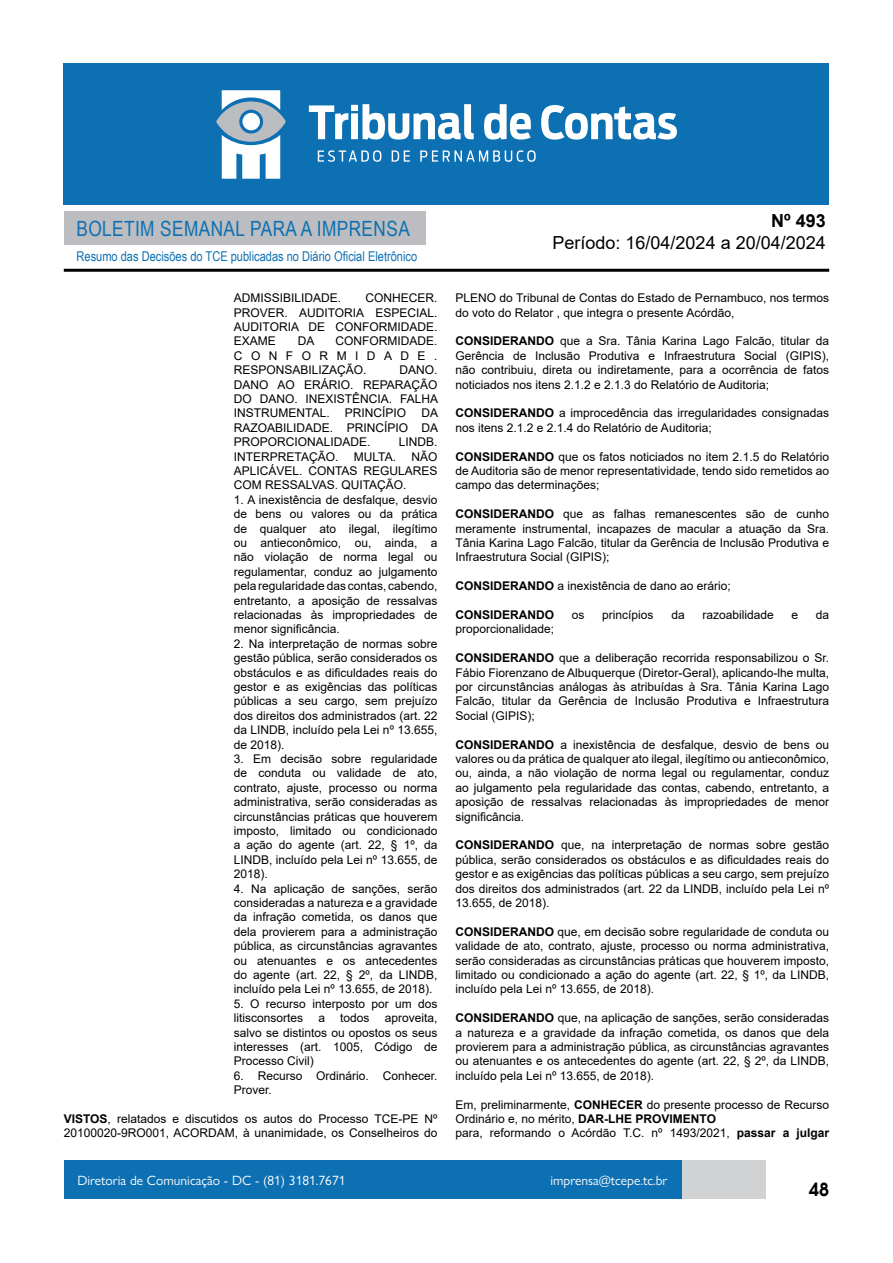
<style>
.page{position:relative;width:893px;height:1263px;background:#fff}
.page>*{position:absolute;margin:0;border:0;box-sizing:border-box;transform-origin:0 0}
.t1{font:21px "Arial Narrow";letter-spacing:.02em;color:#0d70b3}
.t2{font:18px "Arial";color:#000}
.t3{font:700 18px "Arial";color:#000}
.t4{font:600 18px "Avant Garde";color:#000}
.t5{font:13.5px "Gill Sans Nova";color:#fff}
.t6{font:13.5px "Arial Narrow";color:#0d70b3}
.t7{font:12px/14.4px "Arial";color:#000;text-align:justify}
.t8{font:700 12px "Arial";color:#000}
.s1{font-weight:700}
</style>
<div class="page">
<div style="left:148px;top:1160px;width:617px;height:39px;background:#d1d2d4"></div>
<div style="left:64px;top:211px;width:361px;height:33px;background:#bcbdc0"></div>
<hr style="left:64px;top:269px;width:765px;height:3px;background:#000">
<div style="left:64px;top:64px;width:765px;height:141px;background:#0d70b3"></div>
<svg style="left:309px;top:104px;width:165px;height:36px"></svg>
<svg style="left:484px;top:104px;width:47px;height:36px"></svg>
<svg style="left:541px;top:105px;width:136px;height:35px"></svg>
<svg style="left:318px;top:150px;width:63px;height:12px"></svg>
<svg style="left:392px;top:150px;width:18px;height:12px"></svg>
<svg style="left:420px;top:150px;width:116px;height:12px"></svg>
<svg style="left:216px;top:90px;width:70px;height:89px"></svg>
<div style="left:64px;top:1160px;width:617px;height:39px;background:#0d70b3"></div>
<h1 class="t1" style="left:77px;top:213px;width:335px">BOLETIM SEMANAL PARA A IMPRENSA</h1>
<p class="t6" style="left:77px;top:246px;width:342px">Resumo das Decisões do TCE publicadas no Diário Oficial Eletrônico</p>
<p class="t7" style="left:234px;top:291px;width:205px;text-indent:132px">CONHECER.<br>PROVER. AUDITORIA ESPECIAL.<br>AUDITORIA DE CONFORMIDADE.<br>EXAME</p>
<p class="t7" style="left:234px;top:291px;width:109px">ADMISSIBILIDADE.</p>
<p class="t7" style="left:234px;top:334px;width:205px;text-indent:102px">CONFORMIDADE.<br>CONFORMIDADE.<br>RESPONSABILIZAÇÃO.</p>
<p class="t7" style="left:298px;top:334px;width:18px">DA</p>
<p class="t7" style="left:234px;top:363px;width:206px;text-indent:166px">DANO.<br>DANO AO ERÁRIO. REPARAÇÃO DO DANO. INEXISTÊNCIA. FALHA INSTRUMENTAL.</p>
<p class="t7" style="left:345px;top:406px;width:63px">PRINCÍPIO</p>
<p class="t7" style="left:234px;top:406px;width:206px;text-indent:188px">DA RAZOABILIDADE. PRINCÍPIO DA PROPORCIONALIDADE.</p>
<p class="t7" style="left:399px;top:435px;width:40px">LINDB.</p>
<p class="t7" style="left:234px;top:449px;width:205px;text-indent:178px">NÃO APLICÁVEL. CONTAS REGULARES COM RESSALVAS. QUITAÇÃO.</p>
<p class="t7" style="left:234px;top:492px;width:205px">1. A inexistência de desfalque, desvio de bens ou valores ou da prática de qualquer ato ilegal, ilegítimo ou antieconômico, ou, ainda, a não violação de norma legal ou regulamentar, conduz ao julgamento pela regularidade das contas, cabendo, entretanto, a aposição de ressalvas relacionadas às impropriedades de menor significância.</p>
<p class="t7" style="left:234px;top:636px;width:205px">2. Na interpretação de normas sobre gestão pública, serão considerados os obstáculos e as dificuldades reais do gestor e as exigências das políticas públicas a seu cargo, sem prejuízo dos direitos dos administrados (art. 22 da LINDB, incluído pela Lei nº 13.655, de 2018).</p>
<p class="t7" style="left:234px;top:751px;width:205px">3. Em decisão sobre regularidade de conduta ou validade de ato, contrato, ajuste, processo ou norma administrativa, serão consideradas as circunstâncias práticas que houverem imposto, limitado ou condicionado a ação do agente (art. 22, § 1º, da LINDB, incluído pela Lei nº 13.655, de 2018).</p>
<p class="t7" style="left:234px;top:881px;width:205px">4. Na aplicação de sanções, serão consideradas a natureza e a gravidade da infração cometida, os danos que dela provierem para a administração pública, as circunstâncias agravantes ou atenuantes e os antecedentes do agente (art. 22, § 2º, da LINDB, incluído pela Lei nº 13.655, de 2018).</p>
<p class="t7" style="left:234px;top:996px;width:205px">5. O recurso interposto por um dos litisconsortes</p>
<p class="t7" style="left:234px;top:449px;width:106px">INTERPRETAÇÃO.</p>
<p class="t7" style="left:354px;top:449px;width:44px">MULTA.</p>
<p class="t7" style="left:234px;top:1011px;width:205px;text-indent:151px">aproveita, salvo se distintos ou opostos os seus interesses (art. 1005, Código de Processo Civil)</p>
<p class="t7" style="left:234px;top:1068px;width:205px">6. Recurso Ordinário. Conhecer.<br>Prover.</p>
<p class="t7" style="left:64px;top:1111px;width:375px"><span class="s1">VISTOS</span>, relatados e discutidos os autos do Processo TCE-PE Nº<br>20100020-9RO001, ACORDAM, à unanimidade, os Conselheiros do</p>
<p class="t7" style="left:318px;top:1011px;width:8px">a</p>
<p class="t7" style="left:340px;top:1011px;width:31px">todos</p>
<h2 class="t3" style="left:771px;top:208px;width:56px">Nº 493</h2>
<h2 class="t2" style="left:552px;top:230px;width:275px">Período: 16/04/2024 a 20/04/2024</h2>
<p class="t7" style="left:455px;top:291px;width:375px">PLENO do Tribunal de Contas do Estado de Pernambuco, nos termos do voto do Relator , que integra o presente Acórdão,</p>
<p class="t7" style="left:455px;top:334px;width:375px"><span class="s1">CONSIDERANDO</span> que a Sra. Tânia Karina Lago Falcão, titular da Gerência de Inclusão Produtiva e Infraestrutura Social (GIPIS), não contribuiu, direta ou indiretamente, para a ocorrência de fatos noticiados nos itens 2.1.2 e 2.1.3 do Relatório de Auditoria;</p>
<p class="t7" style="left:455px;top:406px;width:375px"><span class="s1">CONSIDERANDO</span> a improcedência das irregularidades consignadas nos itens 2.1.2 e 2.1.4 do Relatório de Auditoria;</p>
<p class="t7" style="left:455px;top:449px;width:375px"><span class="s1">CONSIDERANDO</span> que os fatos noticiados no item 2.1.5 do Relatório de Auditoria são de menor representatividade, tendo sido remetidos ao campo das determinações;</p>
<p class="t7" style="left:455px;top:507px;width:375px"><span class="s1">CONSIDERANDO</span> que as falhas remanescentes são de cunho meramente instrumental, incapazes de macular a atuação da Sra.<br>Tânia Karina Lago Falcão, titular da Gerência de Inclusão Produtiva e Infraestrutura Social (GIPIS);</p>
<p class="t7" style="left:455px;top:579px;width:277px"><span class="s1">CONSIDERANDO</span> a inexistência de dano ao erário;</p>
<p class="t8" style="left:455px;top:606px;width:100px">CONSIDERANDO</p>
<p class="t7" style="left:572px;top:607px;width:14px">os</p>
<p class="t7" style="left:602px;top:607px;width:53px">princípios</p>
<p class="t7" style="left:671px;top:607px;width:15px">da</p>
<p class="t7" style="left:702px;top:607px;width:73px">razoabilidade</p>
<p class="t7" style="left:791px;top:607px;width:8px">e</p>
<p class="t7" style="left:816px;top:607px;width:15px">da</p>
<p class="t7" style="left:455px;top:622px;width:100px">proporcionalidade;</p>
<p class="t7" style="left:455px;top:651px;width:375px"><span class="s1">CONSIDERANDO</span> que a deliberação recorrida responsabilizou o Sr.<br>Fábio Fiorenzano de Albuquerque (Diretor-Geral), aplicando-lhe multa, por circunstâncias análogas às atribuídas à Sra. Tânia Karina Lago Falcão, titular da Gerência de Inclusão Produtiva e Infraestrutura Social (GIPIS);</p>
<p class="t7" style="left:455px;top:737px;width:375px"><span class="s1">CONSIDERANDO</span> a inexistência de desfalque, desvio de bens ou valores ou da prática de qualquer ato ilegal, ilegítimo ou antieconômico, ou, ainda, a não violação de norma legal ou regulamentar, conduz ao julgamento pela regularidade das contas, cabendo, entretanto, a aposição de ressalvas relacionadas às impropriedades de menor significância.</p>
<p class="t7" style="left:455px;top:838px;width:375px"><span class="s1">CONSIDERANDO</span> que, na interpretação de normas sobre gestão pública, serão considerados os obstáculos e as dificuldades reais do gestor e as exigências das políticas públicas a seu cargo, sem prejuízo dos direitos dos administrados (art. 22 da LINDB, incluído pela Lei nº 13.655, de 2018).</p>
<p class="t7" style="left:455px;top:924px;width:375px"><span class="s1">CONSIDERANDO</span> que, em decisão sobre regularidade de conduta ou validade de ato, contrato, ajuste, processo ou norma administrativa, serão consideradas as circunstâncias práticas que houverem imposto, limitado ou condicionado a ação do agente (art. 22, § 1º, da LINDB, incluído pela Lei nº 13.655, de 2018).</p>
<p class="t7" style="left:455px;top:1011px;width:375px"><span class="s1">CONSIDERANDO</span> que, na aplicação de sanções, serão consideradas a natureza e a gravidade da infração cometida, os danos que dela provierem para a administração pública, as circunstâncias agravantes ou atenuantes e os antecedentes do agente (art. 22, § 2º, da LINDB, incluído pela Lei nº 13.655, de 2018).</p>
<p class="t7" style="left:455px;top:1097px;width:375px">Em, preliminarmente, <span class="s1">CONHECER</span> do presente processo de Recurso<br>Ordinário e, no mérito, <span class="s1">DAR-LHE PROVIMENTO</span></p>
<p class="t7" style="left:455px;top:1126px;width:375px">para, reformando o Acórdão T.C. nº 1493/2021, <span class="s1">passar a julgar</span></p>
<p class="t5" style="left:77px;top:1172px;width:270px">Diretoria de Comunicação - DC - (81) 3181.7671</p>
<p class="t5" style="left:550px;top:1172px;width:119px">imprensa@tcepe.tc.br</p>
<h2 class="t4" style="left:809px;top:1177px;width:22px">48</h2>
</div>
